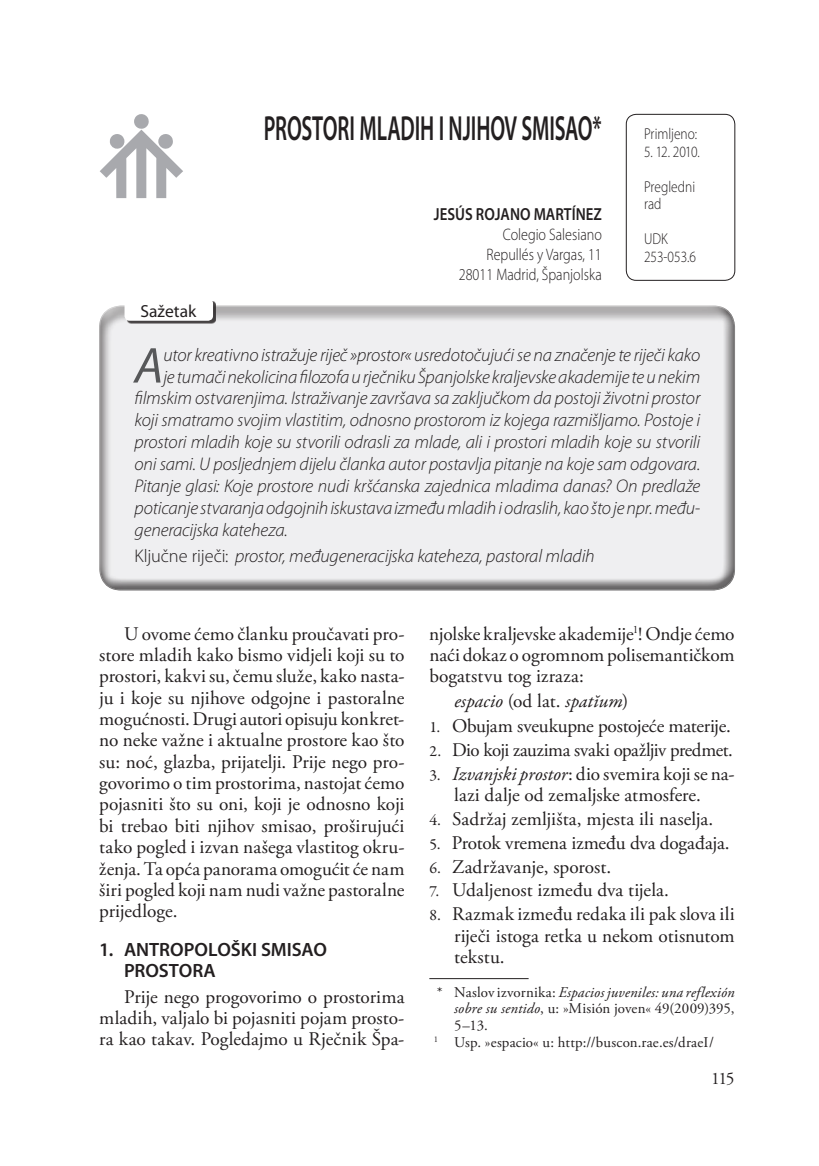
<style>
.page{position:relative;width:819px;height:1166px;background:#fff}
.page>*{position:absolute;margin:0;border:0;box-sizing:border-box;transform-origin:0 0}
.t1{font:italic 50.75px "Myriad Pro";color:#57585a}
.t2{font:600 35px "Myriad Pro";letter-spacing:-.005em;color:#231f20;scale:.6 1}
.t3{font:19.25px/21.3px "Adobe Garamond Pro";color:#231f20;text-align:justify}
.t4{font:19.25px "Adobe Garamond Pro";letter-spacing:-.025em;color:#231f20}
.t5{font:19.25px "Adobe Garamond Pro";letter-spacing:-.02em;color:#231f20}
.t6{font:600 19.25px/21.3px "Myriad Pro";color:#231f20}
.t7{font:italic 300 18.38px "Myriad Pro";letter-spacing:-.01em;color:#231f20}
.t8{font:600 17.5px "Myriad Pro";color:#231f20;scale:.85 1}
.t9{font:17.5px "Myriad Pro";letter-spacing:.005em;color:#231f20}
.t10{font:17.5px "Adobe Garamond Pro";color:#231f20}
.t11{font:300 16.62px/20.1px "Myriad Pro";color:#231f20;text-align:right;scale:.85 1}
.t12{font:300 15.75px/17.5px "Myriad Pro";color:#231f20;scale:.85 1}
.t13{font:14.88px "Adobe Garamond Pro";letter-spacing:.01em;color:#231f20}
.t14{font:italic 14.88px "Adobe Garamond Pro";letter-spacing:.01em;color:#231f20}
.s1{font-style:normal}
.s2{font-style:italic}
.s3{font-family:"Garamond Premr Pro";font-style:italic}
.s4{font-family:"Garamond Premr Pro";font-size:15.75px}
</style>
<div class="page">
<div style="left:97px;top:302px;width:638px;height:276px;background:#fff;opacity:.75"></div>
<div style="left:97px;top:310px;width:638px;height:282px;background:#231f20;opacity:.75"></div>
<div style="left:127px;top:301px;width:88px;height:22px;background:#454243"></div>
<div style="left:124px;top:298px;width:89px;height:23px;background:#fff;border-radius:5px"></div>
<div style="left:626px;top:114px;width:109px;height:167px;border:1px solid #231f20;border-radius:10px"></div>
<svg style="left:100px;top:114px;width:83px;height:84px"></svg>
<hr style="left:429px;top:978px;width:99px;height:1px;background:#231f20">
<p class="t9" style="left:140px;top:300px;width:57px">Sažetak</p>
<h2 class="t2" style="left:264px;top:106px;width:564px">PROSTORI MLADIH I NJIHOV SMISAO*</h2>
<p class="t8" style="left:434px;top:203px;width:199px">JESÚS ROJANO MARTÍNEZ</p>
<p class="t11" style="left:458px;top:224px;width:170px">Colegio Salesiano<br>Repullés y Vargas, 11<br>28011 Madrid, Španjolska</p>
<p class="t12" style="left:644px;top:125px;width:64px">Primljeno:</p>
<p class="t12" style="left:644px;top:143px;width:67px">5. 12. 2010.</p>
<p class="t12" style="left:644px;top:178px;width:62px">Pregledni rad</p>
<p class="t12" style="left:644px;top:230px;width:63px">UDK<br>253-053.6</p>
<h1 class="t1" style="left:134px;top:334px;width:30px">A</h1>
<p class="t7" style="left:163px;top:343px;width:538px">utor kreativno istražuje riječ »prostor« usredotočujući se na značenje te riječi kako</p>
<p class="t7" style="left:163px;top:365px;width:538px">je tumači nekolicina filozofa u rječniku Španjolske kraljevske akademije te u nekim</p>
<p class="t7" style="left:134px;top:387px;width:567px">filmskim ostvarenjima. Istraživanje završava sa zaključkom da postoji životni prostor</p>
<p class="t7" style="left:134px;top:409px;width:567px">koji smatramo svojim vlastitim, odnosno prostorom iz kojega razmišljamo. Postoje i</p>
<p class="t7" style="left:134px;top:431px;width:567px">prostori mladih koje su stvorili odrasli za mlade, ali i prostori mladih koje su stvorili</p>
<p class="t7" style="left:134px;top:453px;width:567px">oni sami. U posljednjem dijelu članka autor postavlja pitanje na koje sam odgovara.</p>
<p class="t7" style="left:134px;top:475px;width:567px">Pitanje glasi: Koje prostore nudi kršćanska zajednica mladima danas? On predlaže</p>
<p class="t7" style="left:134px;top:497px;width:567px">poticanje stvaranja odgojnih iskustava između mladih i odraslih, kao što je npr. među-</p>
<p class="t7" style="left:134px;top:518px;width:155px">generacijska kateheza.</p>
<p class="t7" style="left:134px;top:545px;width:461px"><span class="s1">Ključne riječi:</span> prostor, međugeneracijska kateheza, pastoral mladih</p>
<p class="t3" style="left:99px;top:623px;width:307px;text-indent:25px">U ovome ćemo članku proučavati pro&shy;store mladih kako bismo vidjeli koji su to prostori, kakvi su, čemu služe, kako nasta&shy;ju i koje su njihove odgojne i pastoralne mogućnosti. Drugi autori opisuju konkret&shy;no neke važne i aktualne prostore kao što su: noć, glazba, prijatelji. Prije nego pro&shy;govorimo o tim prostorima, nastojat ćemo pojasniti što su oni, koji je odnosno koji bi trebao biti njihov smisao, proširujući tako pogled i izvan našega vlastitog okru&shy;ženja. Ta opća panorama omogućit će nam širi pogled koji nam nudi važne pastoralne prijedloge.</p>
<p class="t6" style="left:124px;top:938px;width:204px;text-indent:-25px">1. ANTROPOLOŠKI SMISAO<br>PROSTORA</p>
<p class="t3" style="left:99px;top:986px;width:307px;text-indent:25px">Prije nego progovorimo o prostorima mladih, valjalo bi pojasniti pojam prosto&shy;ra kao takav. Pogledajmo u Rječnik Špa-</p>
<p class="t3" style="left:429px;top:623px;width:307px">njolske kraljevske akademije<sup>1</sup>! Ondje ćemo naći dokaz o ogromnom polisemantičkom bogatstvu tog izraza:</p>
<p class="t3" style="left:454px;top:691px;width:176px"><span class="s2">espacio</span> (od lat. <span class="s3">spatĭum</span>)</p>
<p class="t5" style="left:429px;top:714px;width:303px"><span class="s4">1.</span> Obujam sveukupne postojeće materije.</p>
<p class="t4" style="left:429px;top:738px;width:305px"><span class="s4">2.</span> Dio koji zauzima svaki opažljiv predmet.</p>
<p class="t3" style="left:429px;top:763px;width:307px;text-align:center"><span class="s4">3.</span> <span class="s2">Izvanjski prostor</span>: dio svemira koji se na&shy;lazi dalje od zemaljske atmosfere.</p>
<p class="t3" style="left:429px;top:809px;width:285px"><span class="s4">4.</span> Sadržaj zemljišta, mjesta ili naselja.</p>
<p class="t3" style="left:429px;top:832px;width:302px"><span class="s4">5.</span> Protok vremena između dva događaja.</p>
<p class="t3" style="left:429px;top:856px;width:183px"><span class="s4">6.</span> Zadržavanje, sporost.</p>
<p class="t3" style="left:429px;top:880px;width:241px"><span class="s4">7.</span> Udaljenost između dva tijela.</p>
<p class="t3" style="left:454px;top:904px;width:282px;text-indent:-25px"><span class="s4">8.</span> Razmak između redaka ili pak slova ili riječi istoga retka u nekom otisnutom tekstu.</p>
<p class="t14" style="left:437px;top:983px;width:299px"><span class="s1">* Naslov izvornika:</span> Espacios juveniles: una reflexión</p>
<p class="t13" style="left:454px;top:999px;width:282px"><span class="s2">sobre su sentido</span>, u: »Misión joven« 49(2009)395,</p>
<p class="t13" style="left:454px;top:1016px;width:35px">5–13.</p>
<p class="t13" style="left:433px;top:1033px;width:282px"><sup>1</sup> Usp. »espacio« u: http://buscon.rae.es/draeI/</p>
<p class="t10" style="left:711px;top:1068px;width:25px">115</p>
</div>
